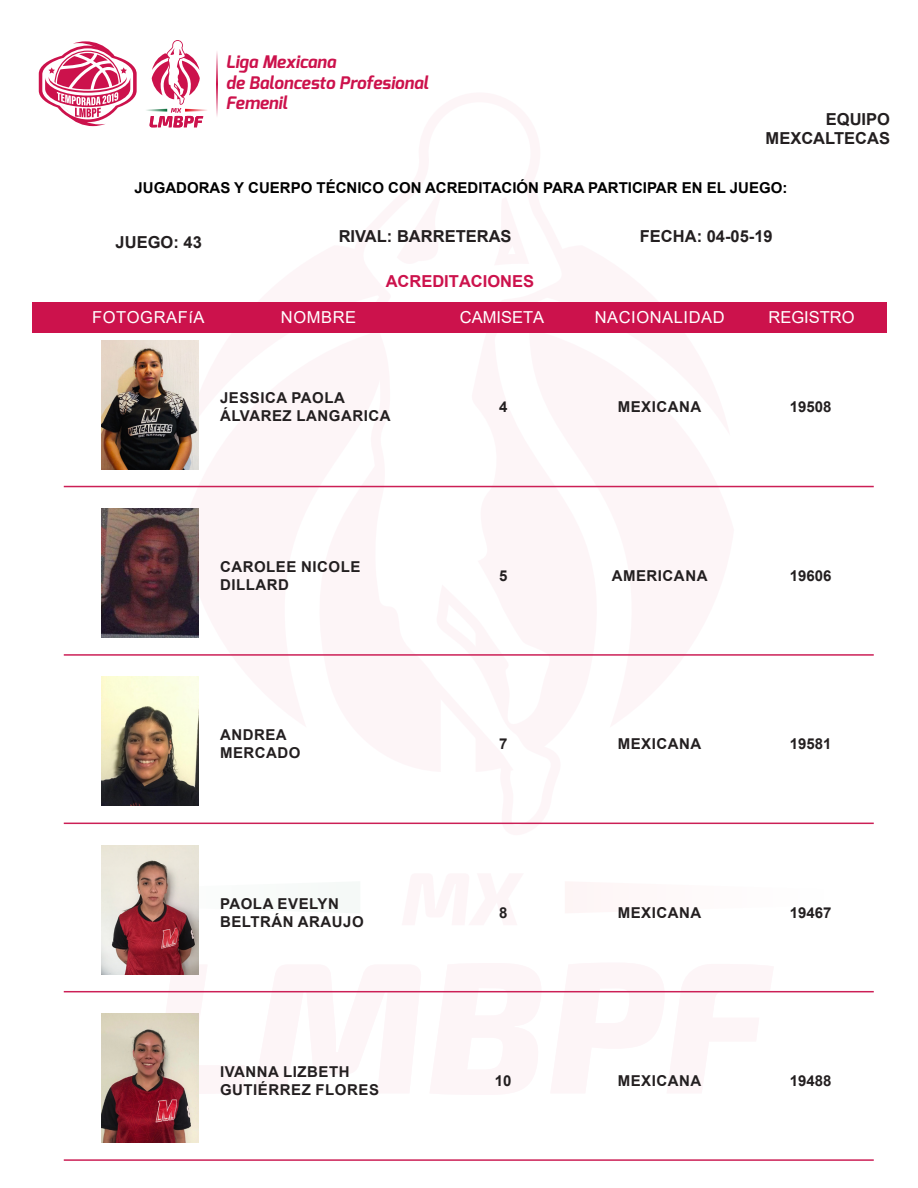
<style>
.page{position:relative;width:918px;height:1188px;background:#fff}
.page>*{position:absolute;margin:0;border:0;box-sizing:border-box;transform-origin:0 0}
.t1{font:italic 700 17.25px/20.9px "Exo";color:#cc124c}
.t2{font:700 16.5px/19.8px "Arial";color:#231f20;text-align:right}
.t3{font:16.5px "Arial";letter-spacing:.035em;color:#fff}
.t4{font:16.5px "Arial";color:#fff}
.t5{font:700 16.5px "Arial";color:#cc124c}
.t6{font:700 15px "Arial";letter-spacing:.035em;color:#231f20}
.t7{font:700 15px "Arial";color:#000}
</style>
<div class="page">
<svg style="left:182px;top:302px;width:552px;height:470px;fill:#fdf5f7"></svg>
<svg style="left:146px;top:952px;width:639px;height:154px"></svg>
<svg style="left:101px;top:870px;width:98px;height:54px"></svg>
<svg style="left:350px;top:302px;width:223px;height:523px;fill:#fdf5f7"></svg>
<svg style="left:360px;top:302px;width:204px;height:523px"></svg>
<div style="left:33px;top:303px;width:854px;height:30px;background:#cc124c"></div>
<svg style="left:146px;top:40px;width:61px;height:88px"></svg>
<svg style="left:216px;top:52px;width:2px;height:64px"></svg>
<svg style="left:39px;top:41px;width:98px;height:85px"></svg>
<img style="left:102px;top:340px;width:96px;height:129px">
<hr style="left:64px;top:486px;width:810px;height:1px;background:#cc1f56">
<img style="left:102px;top:509px;width:96px;height:129px">
<hr style="left:64px;top:654px;width:810px;height:2px;background:#cc1f56">
<img style="left:102px;top:677px;width:96px;height:129px">
<hr style="left:64px;top:823px;width:810px;height:1px;background:#cc1f56">
<img style="left:102px;top:845px;width:96px;height:129px">
<hr style="left:64px;top:991px;width:810px;height:1px;background:#cc1f56">
<img style="left:102px;top:1014px;width:96px;height:129px">
<hr style="left:64px;top:1159px;width:810px;height:2px;background:#cc1f56">
<p class="t1" style="left:226px;top:51px;width:204px">Liga Mexicana<br>de Baloncesto Profesional<br>Femenil</p>
<p class="t2" style="left:766px;top:109px;width:126px">EQUIPO<br>MEXCALTECAS</p>
<p class="t7" style="left:135px;top:178px;width:654px">JUGADORAS Y CUERPO TÉCNICO CON ACREDITACIÓN PARA PARTICIPAR EN EL JUEGO:</p>
<p class="t2" style="left:116px;top:233px;width:88px">JUEGO: 43</p>
<p class="t2" style="left:339px;top:226px;width:174px">RIVAL: BARRETERAS</p>
<p class="t2" style="left:640px;top:226px;width:134px">FECHA: 04-05-19</p>
<p class="t5" style="left:386px;top:270px;width:150px">ACREDITACIONES</p>
<p class="t3" style="left:92px;top:306px;width:114px">FOTOGRAFíA</p>
<p class="t3" style="left:281px;top:306px;width:77px">NOMBRE</p>
<p class="t4" style="left:460px;top:306px;width:86px">CAMISETA</p>
<p class="t4" style="left:768px;top:306px;width:88px">REGISTRO</p>
<p class="t3" style="left:595px;top:306px;width:131px">NACIONALIDAD</p>
<p class="t6" style="left:220px;top:388px;width:126px">JESSICA PAOLA</p>
<p class="t6" style="left:220px;top:406px;width:172px">ÁLVAREZ LANGARICA</p>
<p class="t6" style="left:220px;top:556px;width:142px">CAROLEE NICOLE</p>
<p class="t6" style="left:220px;top:574px;width:70px">DILLARD</p>
<p class="t6" style="left:220px;top:724px;width:68px">ANDREA</p>
<p class="t6" style="left:220px;top:742px;width:82px">MERCADO</p>
<p class="t6" style="left:220px;top:893px;width:120px">PAOLA EVELYN</p>
<p class="t6" style="left:220px;top:911px;width:145px">BELTRÁN ARAUJO</p>
<p class="t6" style="left:220px;top:1061px;width:131px">IVANNA LIZBETH</p>
<p class="t6" style="left:220px;top:1079px;width:161px">GUTIÉRREZ FLORES</p>
<p class="t6" style="left:499px;top:397px;width:10px">4</p>
<p class="t6" style="left:618px;top:397px;width:85px">MEXICANA</p>
<p class="t6" style="left:790px;top:397px;width:43px">19508</p>
<p class="t6" style="left:499px;top:565px;width:10px">5</p>
<p class="t6" style="left:612px;top:565px;width:97px">AMERICANA</p>
<p class="t6" style="left:790px;top:565px;width:43px">19606</p>
<p class="t6" style="left:499px;top:733px;width:10px">7</p>
<p class="t6" style="left:618px;top:733px;width:85px">MEXICANA</p>
<p class="t6" style="left:790px;top:733px;width:43px">19581</p>
<p class="t6" style="left:499px;top:902px;width:10px">8</p>
<p class="t6" style="left:618px;top:902px;width:85px">MEXICANA</p>
<p class="t6" style="left:790px;top:902px;width:43px">19467</p>
<p class="t6" style="left:495px;top:1070px;width:18px">10</p>
<p class="t6" style="left:618px;top:1070px;width:85px">MEXICANA</p>
<p class="t6" style="left:790px;top:1070px;width:43px">19488</p>
</div>
